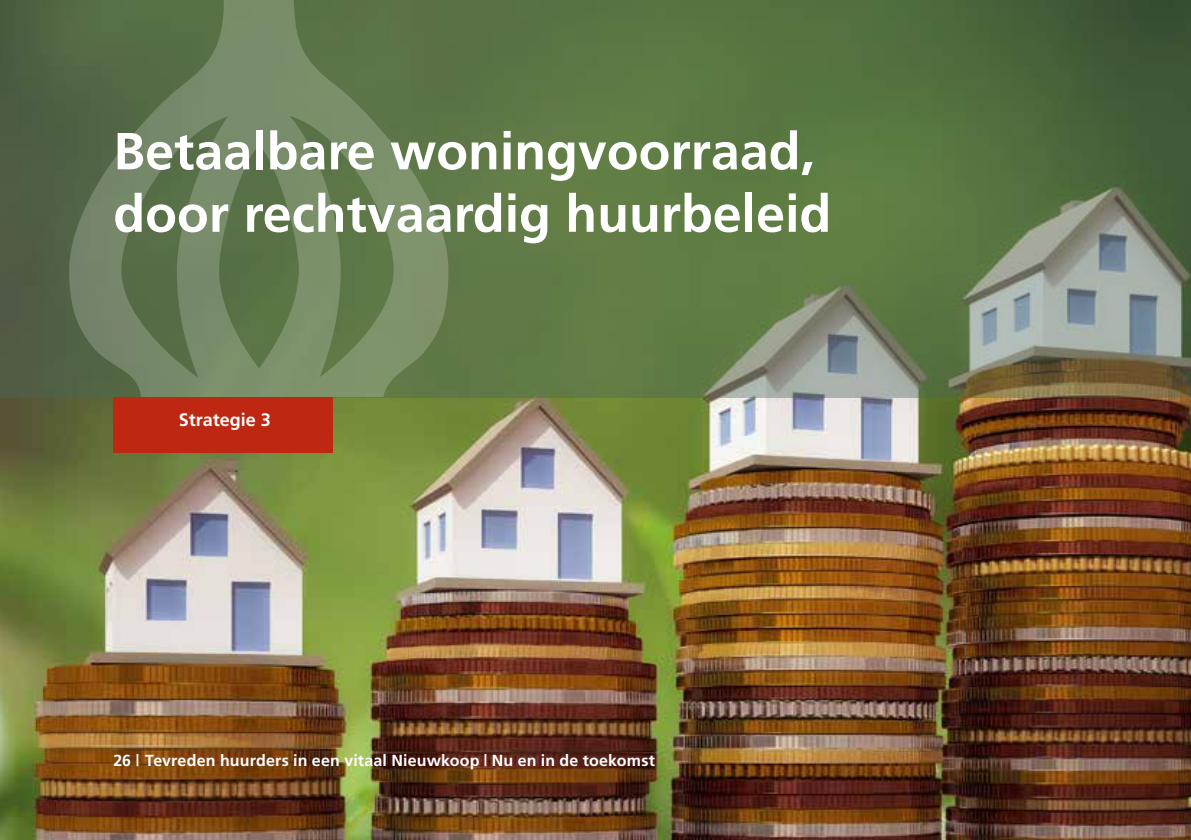
<style>
.page{position:relative;width:1191px;height:840px;background:#fff}
.page>*{position:absolute;margin:0;border:0;box-sizing:border-box;transform-origin:0 0}
.t1{font:700 52px/62.4px "Frutiger";color:#fff}
.t2{font:700 18px "Frutiger";color:#fff}
.t3{font:700 16px "Frutiger";letter-spacing:.01em;color:#fff}
.t4{font:700 16px "Frutiger";color:#48665c}
</style>
<div class="page">
<img style="left:0;top:397px;width:1191px;height:442px">
<svg style="left:0;top:0;width:1191px;height:397px;fill:#5d7844"></svg>
<svg style="left:69px;top:0;width:379px;height:396px"></svg>
<div style="left:113px;top:397px;width:220px;height:56px;background:#be2712"></div>
<h1 class="t1" style="left:113px;top:119px;width:719px">Betaalbare woningvoorraad, door rechtvaardig huurbeleid</h1>
<p class="t2" style="left:179px;top:408px;width:94px">Strategie 3</p>
<p class="t3" style="left:113px;top:750px;width:543px">26 Tevreden huurders in een vitaal Nieuwkoop | Nu en in de toekomst</p>
<p class="t4" style="left:136px;top:750px;width:5px">|</p>
</div>
